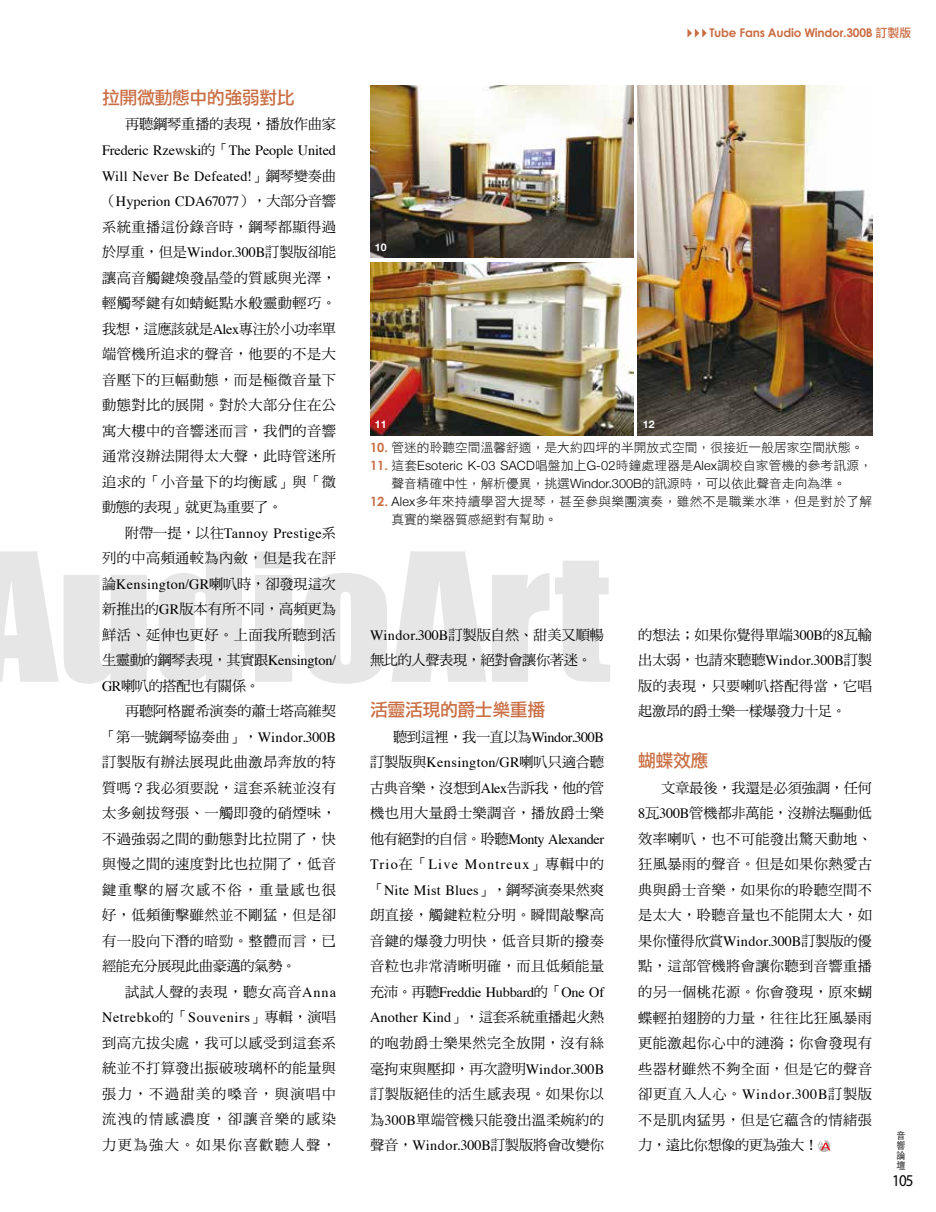
<style>
.page{position:relative;width:936px;height:1212px;background:#fff}
.page>*{position:absolute;margin:0;border:0;box-sizing:border-box;transform-origin:0 0}
.t1{font:165px "Impact";color:#000;scale:1.11 1}
.t2{font:18px "DF Li Hei Std W5";letter-spacing:-.03em;color:#ca6f45}
.t3{font:16.5px "Myriad Pro";color:#000;scale:.91 1}
.t4{font:14.25px/25.5px "DF Ming Std W5";letter-spacing:.025em;color:#000;text-align:justify}
.t5{font:14.25px/25.5px "Times";letter-spacing:.015em;color:#000;text-align:justify}
.t6{font:14.25px/25.5px "Times";letter-spacing:-.015em;color:#000}
.t7{font:14.25px "Times";letter-spacing:.045em;color:#000}
.t8{font:14.25px "Times";letter-spacing:.06em;color:#000}
.t9{font:14.25px "DF Ming Std W5";letter-spacing:-.03em;color:#000}
.t10{font:14.25px "DF Ming Std W5";letter-spacing:-.015em;color:#000}
.t11{font:12.75px/18px "DF Li Hei Std W3";color:#000;text-align:center}
.t12{font:12.75px/18px "DF Li Hei Std W3";letter-spacing:.025em;color:#000}
.t13{font:700 12px "Century Gothic";letter-spacing:-.02em;color:#ca6f45}
.t14{font:700 10.5px "Helvetica Neue";color:#fff}
.t15{font:300 9.9px/10.2px "ST Heiti TC";color:#000;text-align:justify;scale:.91 1}
.s1{font-family:"DF Li Hei Std W5";font-weight:400}
.s2{font-family:"DF Ming Std W5"}
.s3{font-family:"Times"}
.s4{font-family:"Century Gothic";font-weight:700;color:#ca6f45}
.s5{font-family:"Helvetica Neue";font-weight:300}
</style>
<div class="page">
<svg style="left:817px;top:1140px;width:13px;height:12px"></svg>
<svg style="left:818px;top:1140px;width:12px;height:10px"></svg>
<img style="left:370px;top:85px;width:263px;height:173px">
<img style="left:370px;top:262px;width:263px;height:173px">
<img style="left:638px;top:85px;width:234px;height:350px">
<svg style="left:687px;top:29px;width:19px;height:9px"></svg>
<p class="t13" style="left:709px;top:26px;width:203px">Tube Fans Audio Windor.300B <span class="s1">訂製版</span></p>
<p class="t2" style="left:102px;top:88px;width:194px">拉開微動態中的強弱對比</p>
<p class="t10" style="left:125px;top:117px;width:212px">再聽鋼琴重播的表現，播放作曲家</p>
<p class="t5" style="left:102px;top:136px;width:235px">Frederic Rzewski<span class="s2">的「</span>The People United Will Never Be Defeated!<span class="s2">」鋼琴變奏曲（</span>Hyperion CDA67077<span class="s2">），大部分音響</span></p>
<p class="t4" style="left:102px;top:213px;width:235px">系統重播這份錄音時，鋼琴都顯得過於厚重，但是<span class="s3">Windor.300B</span>訂製版卻能讓高音觸鍵煥發晶瑩的質感與光澤，輕觸琴鍵有如蜻蜓點水般靈動輕巧。我想，這應該就是<span class="s3">Alex</span>專注於小功率單端管機所追求的聲音，他要的不是大音壓下的巨幅動態，而是極微音量下動態對比的展開。對於大部分住在公寓大樓中的音響迷而言，我們的音響通常沒辦法開得太大聲，此時管迷所追求的「小音量下的均衡感」與「微動態的表現」就更為重要了。</p>
<p class="t5" style="left:125px;top:519px;width:212px"><span class="s2">附帶一提，以往</span>Tannoy Prestige<span class="s2">系</span></p>
<p class="t4" style="left:102px;top:545px;width:235px">列的中高頻通較為內斂，但是我在評</p>
<p class="t5" style="left:102px;top:570px;width:235px"><span class="s2">論</span>Kensington/GR<span class="s2">喇叭時，卻發現這次</span></p>
<p class="t4" style="left:102px;top:596px;width:235px">新推出的<span class="s3">GR</span>版本有所不同，高頻更為鮮活、延伸也更好。上面我所聽到活生靈動的鋼琴表現，其實跟<span class="s3">Kensington/ GR</span>喇叭的搭配也有關係。</p>
<p class="t4" style="left:102px;top:698px;width:235px;text-indent:23px">再聽阿格麗希演奏的蕭士塔高維契「第一號鋼琴協奏曲」，<span class="s3">Windor.300B</span>訂製版有辦法展現此曲激昂奔放的特質嗎？我必須要說，這套系統並沒有太多劍拔弩張、一觸即發的硝煙味，不過強弱之間的動態對比拉開了，快與慢之間的速度對比也拉開了，低音鍵重擊的層次感不俗，重量感也很好，低頻衝擊雖然並不剛猛，但是卻有一股向下潛的暗勁。整體而言，已經能充分展現此曲豪邁的氣勢。</p>
<p class="t4" style="left:125px;top:979px;width:212px">試試人聲的表現，聽女高音<span class="s3">Anna</span></p>
<p class="t7" style="left:102px;top:1004px;width:235px">Netrebko<span class="s2">的「</span>Souvenirs<span class="s2">」專輯，演唱</span></p>
<p class="t4" style="left:102px;top:1030px;width:235px">到高亢拔尖處，我可以感受到這套系統並不打算發出振破玻璃杯的能量與張力，不過甜美的嗓音，與演唱中流洩的情感濃度，卻讓音樂的感染力更為強大。如果你喜歡聽人聲，</p>
<p class="t14" style="left:375px;top:239px;width:13px">10</p>
<p class="t14" style="left:375px;top:416px;width:13px">11</p>
<p class="t14" style="left:643px;top:416px;width:13px">12</p>
<p class="t11" style="left:370px;top:438px;width:495px"><span class="s4">10.</span> 管迷的聆聽空間溫馨舒適，是大約四坪的半開放式空間，很接近一般居家空間狀態。</p>
<p class="t11" style="left:370px;top:456px;width:503px"><span class="s4">11.</span> 這套<span class="s5">Esoteric K-03 SACD</span>唱盤加上<span class="s5">G-02</span>時鐘處理器是<span class="s5">Alex</span>調校自家管機的參考訊源，聲音精確中性，解析優異，挑選<span class="s5">Windor.300B</span>的訊源時，可以依此聲音走向為準。</p>
<p class="t12" style="left:391px;top:492px;width:482px;text-indent:-21px"><span class="s4">12.</span> <span class="s5">Alex</span>多年來持續學習大提琴，甚至參與樂團演奏，雖然不是職業水準，但是對於了解真實的樂器質感絕對有幫助。</p>
<h1 class="t1" style="left:-35px;top:489px;width:583px">AudioArt</h1>
<p class="t4" style="left:638px;top:622px;width:235px">的想法；如果你覺得單端<span class="s3">300B</span>的<span class="s3">8</span>瓦輸出太弱，也請來聽聽<span class="s3">Windor.300B</span>訂製版的表現，只要喇叭搭配得當，它唱起激昂的爵士樂一樣爆發力十足。</p>
<p class="t2" style="left:638px;top:751px;width:72px">蝴蝶效應</p>
<p class="t4" style="left:638px;top:775px;width:235px;text-indent:23px">文章最後，我還是必須強調，任何<span class="s3">8</span>瓦<span class="s3">300B</span>管機都非萬能，沒辦法驅動低效率喇叭，也不可能發出驚天動地、狂風暴雨的聲音。但是如果你熱愛古典與爵士音樂，如果你的聆聽空間不是太大，聆聽音量也不能開太大，如果你懂得欣賞<span class="s3">Windor.300B</span>訂製版的優點，這部管機將會讓你聽到音響重播的另一個桃花源。你會發現，原來蝴蝶輕拍翅膀的力量，往往比狂風暴雨更能激起你心中的漣漪；你會發現有些器材雖然不夠全面，但是它的聲音</p>
<p class="t8" style="left:638px;top:1081px;width:235px"><span class="s2">卻更直入人心。</span>Windor.300B<span class="s2">訂製版</span></p>
<p class="t4" style="left:638px;top:1106px;width:235px">不是肌肉猛男，但是它蘊含的情緒張力，遠比你想像的更為強大！</p>
<p class="t5" style="left:370px;top:621px;width:235px">Windor.300B<span class="s2">訂製版自然、甜美又順暢</span></p>
<p class="t9" style="left:370px;top:652px;width:223px">無比的人聲表現，絕對會讓你著迷。</p>
<p class="t2" style="left:370px;top:700px;width:177px">活靈活現的爵士樂重播</p>
<p class="t5" style="left:370px;top:723px;width:235px;text-align:right"><span class="s2">聽到這裡，我一直以為</span>Windor.300B<br><span class="s2">訂製版與</span>Kensington/GR<span class="s2">喇叭只適合聽</span></p>
<p class="t4" style="left:370px;top:775px;width:235px">古典音樂，沒想到<span class="s3">Alex</span>告訴我，他的管機也用大量爵士樂調音，播放爵士樂</p>
<p class="t5" style="left:370px;top:825px;width:235px"><span class="s2">他有絕對的自信。聆聽</span>Monty Alexander Trio<span class="s2">在「</span>Live Montreux<span class="s2">」專輯中的「</span>Nite Mist Blues<span class="s2">」，鋼琴演奏果然爽</span></p>
<p class="t4" style="left:370px;top:902px;width:235px">朗直接，觸鍵粒粒分明。瞬間敲擊高音鍵的爆發力明快，低音貝斯的撥奏音粒也非常清晰明確，而且低頻能量</p>
<p class="t6" style="left:370px;top:978px;width:235px"><span class="s2">充沛。再聽</span>Freddie Hubbard<span class="s2">的「</span>One Of<br>Another Kind<span class="s2">」，這套系統重播起火熱</span></p>
<p class="t4" style="left:370px;top:1030px;width:235px">的咆勃爵士樂果然完全放開，沒有絲毫拘束與壓抑，再次證明<span class="s3">Windor.300B</span>訂製版絕佳的活生感表現。如果你以為<span class="s3">300B</span>單端管機只能發出溫柔婉約的聲音，<span class="s3">Windor.300B</span>訂製版將會改變你</p>
<p class="t15" style="left:896px;top:1129px;width:11px">音響論壇</p>
<p class="t3" style="left:892px;top:1170px;width:25px">105</p>
</div>
